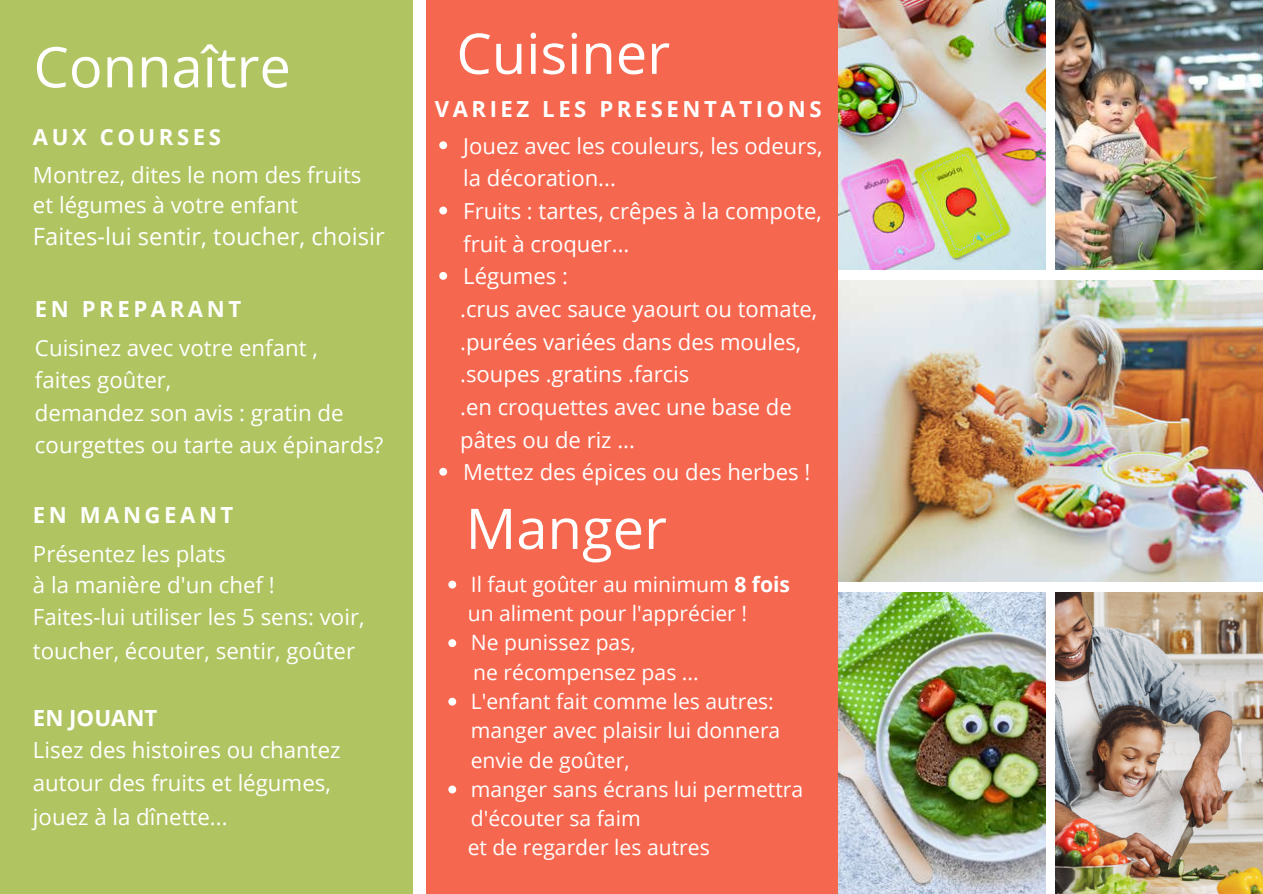
<style>
.page{position:relative;width:1263px;height:894px;background:#fff}
.page>*{position:absolute;margin:0;border:0;box-sizing:border-box;transform-origin:0 0}
.t1{font:56.1px "Open Sans";color:#fff}
.t2{font:23.7px "Open Sans";color:#fff}
.t3{font:22.2px/33.2px "Open Sans";color:#fff}
.t4{font:700 22.2px "Open Sans";letter-spacing:.16em;color:#fff}
.t5{font:700 22.2px "Open Sans";color:#fff}
.t6{font:22.05px/32.7px "Open Sans";color:#fff}
.t7{font:21.15px/29.2px "Open Sans";color:#fff}
.s1{font-weight:700}
</style>
<div class="page">
<div style="left:0;top:0;width:412px;height:893px;background:#b0c462"></div>
<img style="left:837px;top:0;width:209px;height:269px">
<img style="left:1056px;top:0;width:207px;height:269px">
<img style="left:837px;top:280px;width:426px;height:301px">
<img style="left:837px;top:592px;width:209px;height:301px">
<img style="left:1056px;top:592px;width:207px;height:301px">
<div style="left:426px;top:0;width:411px;height:893px;background:#f6674f"></div>
<svg style="left:448px;top:580px;width:8px;height:8px"></svg>
<svg style="left:448px;top:639px;width:8px;height:8px"></svg>
<svg style="left:448px;top:697px;width:8px;height:8px"></svg>
<svg style="left:448px;top:785px;width:8px;height:8px"></svg>
<svg style="left:439px;top:141px;width:8px;height:8px"></svg>
<svg style="left:439px;top:206px;width:8px;height:8px"></svg>
<svg style="left:439px;top:272px;width:8px;height:8px"></svg>
<svg style="left:439px;top:467px;width:8px;height:8px"></svg>
<h1 class="t1" style="left:34px;top:27px;width:259px">Connaître</h1>
<h2 class="t4" style="left:33px;top:121px;width:190px">AUX COURSES</h2>
<p class="t3" style="left:33px;top:159px;width:330px;line-height:30.3px">Montrez, dites le nom des fruits et légumes à votre enfant</p>
<p class="t2" style="left:33px;top:219px;width:353px">Faites-lui sentir, toucher, choisir</p>
<h2 class="t4" style="left:35px;top:293px;width:208px">EN PREPARANT</h2>
<p class="t3" style="left:35px;top:330px;width:284px">Cuisinez avec votre enfant ,</p>
<p class="t3" style="left:35px;top:363px;width:138px">faites goûter,</p>
<p class="t3" style="left:35px;top:396px;width:350px;line-height:32.7px">demandez son avis : gratin de courgettes ou tarte aux épinards?</p>
<h2 class="t4" style="left:33px;top:499px;width:202px">EN MANGEANT</h2>
<p class="t3" style="left:33px;top:537px;width:194px">Présentez les plats</p>
<p class="t3" style="left:33px;top:568px;width:243px">à la manière d'un chef !</p>
<p class="t3" style="left:33px;top:600px;width:333px">Faites-lui utiliser les 5 sens: voir, toucher, écouter, sentir, goûter</p>
<p class="t5" style="left:33px;top:702px;width:126px">EN JOUANT</p>
<p class="t3" style="left:33px;top:732px;width:309px">Lisez des histoires ou chantez autour des fruits et légumes, jouez à la dînette...</p>
<p class="t1" style="left:456px;top:14px;width:215px">Cuisiner</p>
<p class="t4" style="left:435px;top:93px;width:388px">VARIEZ LES PRESENTATIONS</p>
<p class="t6" style="left:463px;top:129px;width:361px">Jouez avec les couleurs, les odeurs, la décoration...</p>
<h1 class="t6" style="left:463px;top:194px;width:360px">Fruits : tartes, crêpes à la compote, fruit à croquer...</h1>
<p class="t6" style="left:463px;top:259px;width:106px">Légumes :</p>
<p class="t6" style="left:460px;top:292px;width:359px">.crus avec sauce yaourt ou tomate,</p>
<p class="t6" style="left:460px;top:324px;width:343px">.purées variées dans des moules,</p>
<p class="t6" style="left:460px;top:357px;width:231px">.soupes .gratins .farcis</p>
<p class="t6" style="left:460px;top:390px;width:333px">.en croquettes avec une base de</p>
<p class="t6" style="left:460px;top:422px;width:176px">pâtes ou de riz ...</p>
<p class="t6" style="left:463px;top:455px;width:349px">Mettez des épices ou des herbes !</p>
<h1 class="t1" style="left:466px;top:489px;width:203px">Manger</h1>
<h2 class="t7" style="left:471px;top:569px;width:321px">Il faut goûter au minimum <span class="s1">8 fois</span></h2>
<p class="t7" style="left:468px;top:598px;width:281px">un aliment pour l'apprécier !</p>
<p class="t7" style="left:471px;top:627px;width:166px">Ne punissez pas,</p>
<p class="t7" style="left:473px;top:656px;width:227px">ne récompensez pas ...</p>
<p class="t7" style="left:471px;top:686px;width:311px">L'enfant fait comme les autres: manger avec plaisir lui donnera envie de goûter,</p>
<p class="t7" style="left:471px;top:773px;width:334px">manger sans écrans lui permettra d'écouter sa faim</p>
<p class="t7" style="left:468px;top:832px;width:243px">et de regarder les autres</p>
</div>
